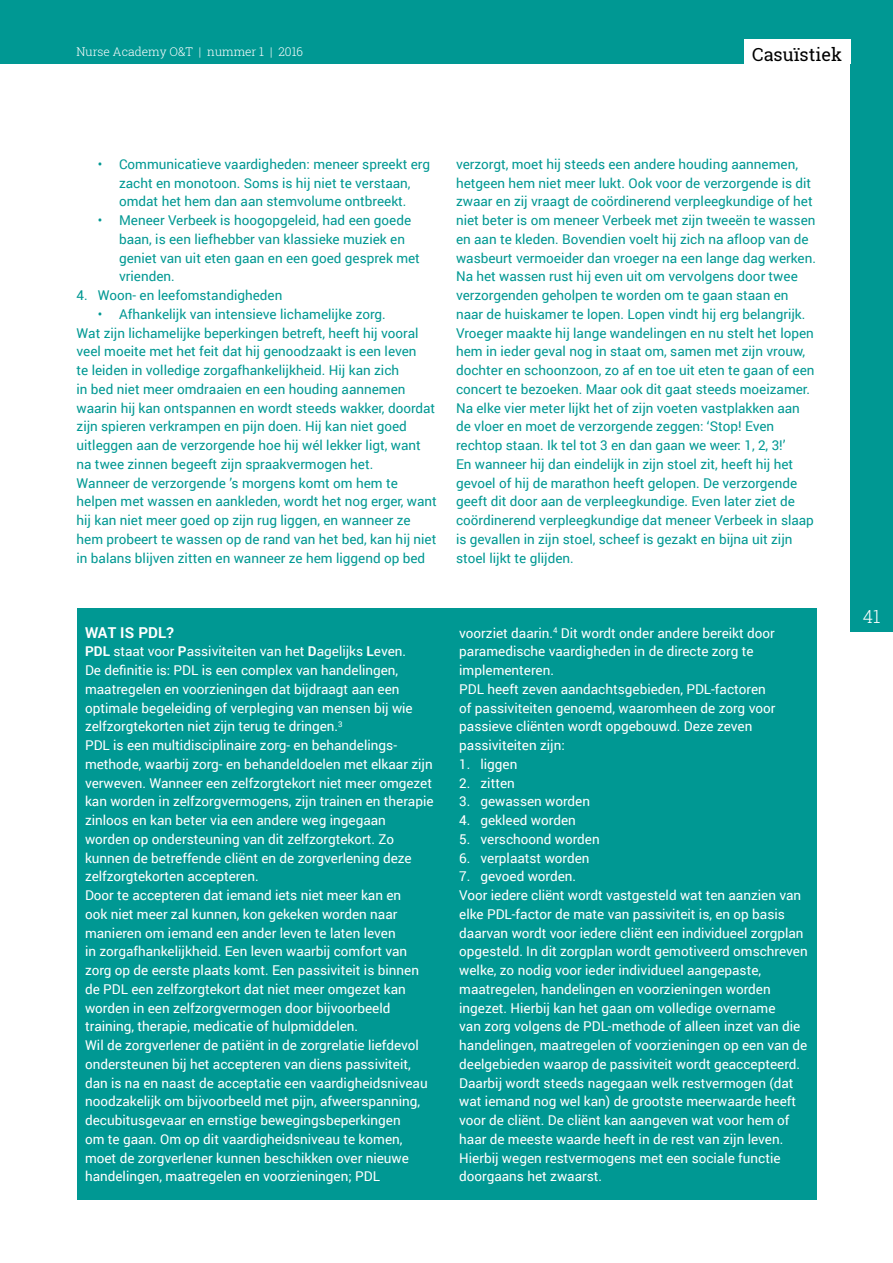
<style>
.page{position:relative;width:893px;height:1263px;background:#fff}
.page>*{position:absolute;margin:0;border:0;box-sizing:border-box;transform-origin:0 0}
.t1{font:18px "Roboto Slab";color:#000}
.t2{font:300 18px "Roboto Slab";color:#fff}
.t3{font:700 15px "Roboto";letter-spacing:.01em;color:#fff}
.t4{font:13.5px/18.8px "Roboto";color:#fff}
.t5{font:13.5px/18.8px "Roboto";color:#009893}
.t6{font:300 12px "Roboto Slab";color:#fff}
.s1{font-weight:700}
</style>
<div class="page">
<div style="left:850px;top:0;width:43px;height:631px;background:#009893"></div>
<div style="left:0;top:0;width:893px;height:64px;background:#009893"></div>
<div style="left:744px;top:39px;width:106px;height:25px;background:#fff"></div>
<div style="left:77px;top:608px;width:739px;height:592px;background:#009893"></div>
<p class="t6" style="left:77px;top:43px;width:228px">Nurse Academy O&amp;T | nummer 1 | 2016</p>
<h1 class="t1" style="left:752px;top:42px;width:91px">Casuïstiek</h1>
<p class="t5" style="left:98px;top:154px;width:334px;text-align:center">• Communicatieve vaardigheden: meneer spreekt erg zacht en monotoon. Soms is hij niet te verstaan, omdat het hem dan aan stemvolume ontbreekt.</p>
<p class="t5" style="left:119px;top:210px;width:302px;text-indent:-21px">• Meneer Verbeek is hoogopgeleid, had een goede baan, is een liefhebber van klassieke muziek en geniet van uit eten gaan en een goed gesprek met vrienden.</p>
<p class="t5" style="left:77px;top:285px;width:207px">4. Woon- en leefomstandigheden</p>
<p class="t5" style="left:77px;top:304px;width:362px;text-indent:21px">• Afhankelijk van intensieve lichamelijke zorg.<br>Wat zijn lichamelijke beperkingen betreft, heeft hij vooral veel moeite met het feit dat hij genoodzaakt is een leven<br>te leiden in volledige zorgafhankelijkheid. Hij kan zich<br>in bed niet meer omdraaien en een houding aannemen waarin hij kan ontspannen en wordt steeds wakker, doordat zijn spieren verkrampen en pijn doen. Hij kan niet goed uitleggen aan de verzorgende hoe hij wél lekker ligt, want na twee zinnen begeeft zijn spraakvermogen het.<br>Wanneer de verzorgende ’s morgens komt om hem te helpen met wassen en aankleden, wordt het nog erger, want hij kan niet meer goed op zijn rug liggen, en wanneer ze hem probeert te wassen op de rand van het bed, kan hij niet in balans blijven zitten en wanneer ze hem liggend op bed</p>
<p class="t5" style="left:456px;top:154px;width:361px">verzorgt, moet hij steeds een andere houding aannemen, hetgeen hem niet meer lukt. Ook voor de verzorgende is dit zwaar en zij vraagt de coördinerend verpleegkundige of het niet beter is om meneer Verbeek met zijn tweeën te wassen en aan te kleden. Bovendien voelt hij zich na afloop van de wasbeurt vermoeider dan vroeger na een lange dag werken.<br>Na het wassen rust hij even uit om vervolgens door twee verzorgenden geholpen te worden om te gaan staan en naar de huiskamer te lopen. Lopen vindt hij erg belangrijk.<br>Vroeger maakte hij lange wandelingen en nu stelt het lopen hem in ieder geval nog in staat om, samen met zijn vrouw, dochter en schoonzoon, zo af en toe uit eten te gaan of een concert te bezoeken. Maar ook dit gaat steeds moeizamer.<br>Na elke vier meter lijkt het of zijn voeten vastplakken aan de vloer en moet de verzorgende zeggen: ‘Stop! Even rechtop staan. Ik tel tot 3 en dan gaan we weer: 1, 2, 3!’<br>En wanneer hij dan eindelijk in zijn stoel zit, heeft hij het gevoel of hij de marathon heeft gelopen. De verzorgende geeft dit door aan de verpleegkundige. Even later ziet de coördinerend verpleegkundige dat meneer Verbeek in slaap is gevallen in zijn stoel, scheef is gezakt en bijna uit zijn stoel lijkt te glijden.</p>
<p class="t3" style="left:85px;top:622px;width:90px">WAT IS PDL?</p>
<p class="t4" style="left:85px;top:642px;width:350px"><span class="s1">PDL</span> staat voor <span class="s1">P</span>assiviteiten van het <span class="s1">D</span>agelijks <span class="s1">L</span>even.<br>De definitie is: PDL is een complex van handelingen, maatregelen en voorzieningen dat bijdraagt aan een optimale begeleiding of verpleging van mensen bij wie zelfzorgtekorten niet zijn terug te dringen.<sup>3<br></sup>PDL is een multidisciplinaire zorg- en behandelings&shy;methode, waarbij zorg- en behandeldoelen met elkaar zijn verweven. Wanneer een zelfzorgtekort niet meer omgezet kan worden in zelfzorgvermogens, zijn trainen en therapie zinloos en kan beter via een andere weg ingegaan worden op ondersteuning van dit zelfzorgtekort. Zo kunnen de betreffende cliënt en de zorgverlening deze zelfzorgtekorten accepteren.<br>Door te accepteren dat iemand iets niet meer kan en<br>ook niet meer zal kunnen, kon gekeken worden naar manieren om iemand een ander leven te laten leven<br>in zorgafhankelijkheid. Een leven waarbij comfort van zorg op de eerste plaats komt. Een passiviteit is binnen de PDL een zelfzorgtekort dat niet meer omgezet kan worden in een zelfzorgvermogen door bijvoorbeeld training, therapie, medicatie of hulpmiddelen.<br>Wil de zorgverlener de patiënt in de zorgrelatie liefdevol ondersteunen bij het accepteren van diens passiviteit, dan is na en naast de acceptatie een vaardigheidsniveau noodzakelijk om bijvoorbeeld met pijn, afweerspanning, decubitusgevaar en ernstige bewegingsbeperkingen<br>om te gaan. Om op dit vaardigheidsniveau te komen, moet de zorgverlener kunnen beschikken over nieuwe handelingen, maatregelen en voorzieningen; PDL</p>
<p class="t4" style="left:459px;top:623px;width:318px">voorziet daarin.<sup>4</sup> Dit wordt onder andere bereikt door paramedische vaardigheden in de directe zorg te implementeren.<br>PDL heeft zeven aandachtsgebieden, PDL-factoren of passiviteiten genoemd, waaromheen de zorg voor passieve cliënten wordt opgebouwd. Deze zeven passiviteiten zijn:</p>
<p class="t4" style="left:459px;top:754px;width:60px">1. liggen</p>
<p class="t4" style="left:459px;top:773px;width:57px">2. zitten</p>
<p class="t4" style="left:459px;top:792px;width:132px">3. gewassen worden</p>
<p class="t4" style="left:459px;top:810px;width:118px">4. gekleed worden</p>
<p class="t4" style="left:459px;top:829px;width:142px">5. verschoond worden</p>
<p class="t4" style="left:459px;top:848px;width:132px">6. verplaatst worden</p>
<p class="t4" style="left:459px;top:867px;width:350px">7. gevoed worden.<br>Voor iedere cliënt wordt vastgesteld wat ten aanzien van elke PDL-factor de mate van passiviteit is, en op basis daarvan wordt voor iedere cliënt een individueel zorgplan opgesteld. In dit zorgplan wordt gemotiveerd omschreven welke, zo nodig voor ieder individueel aangepaste, maatregelen, handelingen en voorzieningen worden ingezet. Hierbij kan het gaan om volledige overname<br>van zorg volgens de PDL-methode of alleen inzet van die handelingen, maatregelen of voorzieningen op een van de deelgebieden waarop de passiviteit wordt geaccepteerd.<br>Daarbij wordt steeds nagegaan welk restvermogen (dat wat iemand nog wel kan) de grootste meerwaarde heeft voor de cliënt. De cliënt kan aangeven wat voor hem of haar de meeste waarde heeft in de rest van zijn leven.<br>Hierbij wegen restvermogens met een sociale functie doorgaans het zwaarst.</p>
<h1 class="t2" style="left:863px;top:604px;width:19px">41</h1>
</div>
